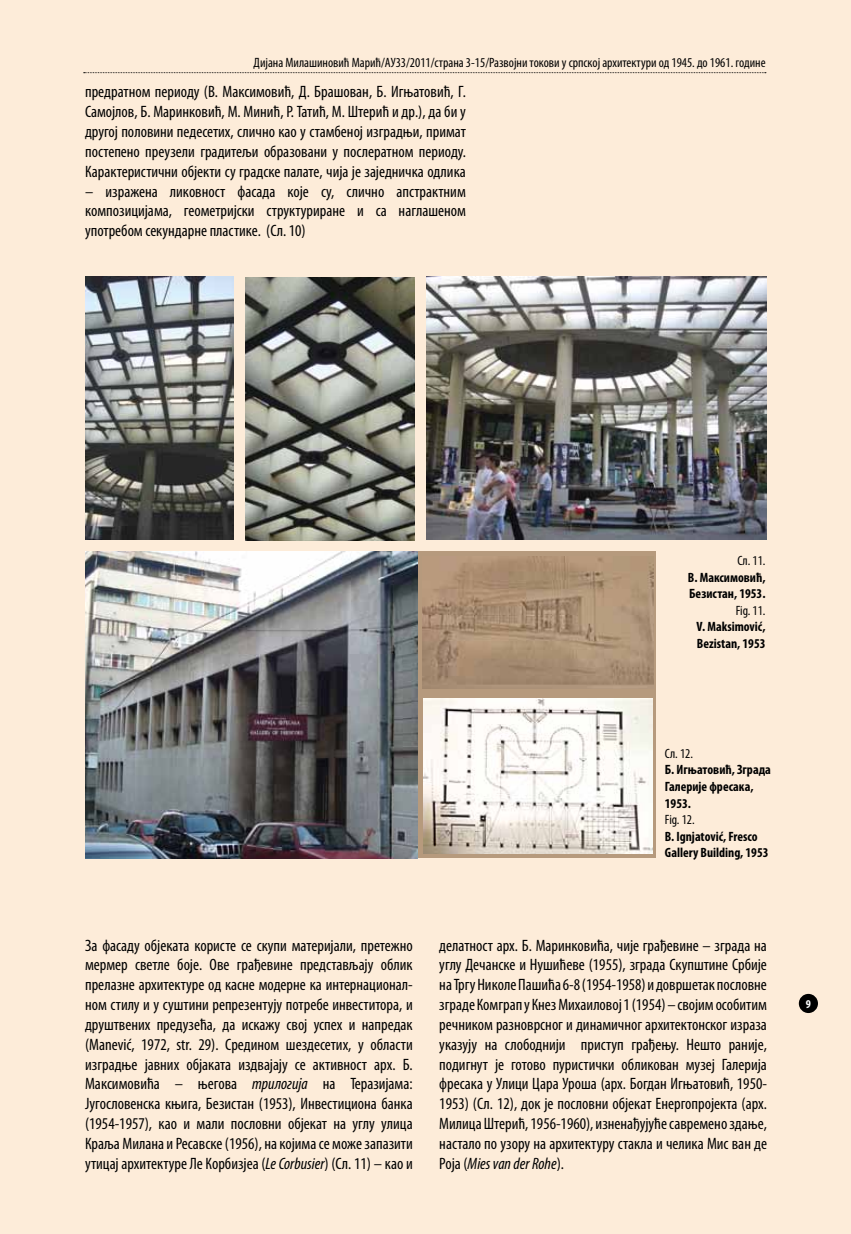
<style>
.page{position:relative;width:851px;height:1234px;background:#fff}
.page>*{position:absolute;margin:0;border:0;box-sizing:border-box;transform-origin:0 0}
.t1{font:condensed 16.5px/19.8px "Myriad Pro";color:#000;text-align:justify}
.t2{font:700 condensed 13.5px/16.5px "Myriad Pro";color:#000}
.t3{font:condensed 13.5px "Myriad Pro";color:#000}
.t4{font:700 condensed 12px "Myriad Pro";color:#fff}
.s1{font-style:italic}
</style>
<div class="page">
<div style="left:0;top:0;width:850px;height:1233px;background:#fdecd9"></div>
<div style="left:418px;top:551px;width:237px;height:306px;background:#b69a7d"></div>
<div style="left:798px;top:993px;width:19px;height:19px;background:#000;border-radius:50%"></div>
<svg style="left:84px;top:72px;width:681px;height:1px"></svg>
<img style="left:426px;top:276px;width:340px;height:263px">
<img style="left:245px;top:277px;width:169px;height:263px">
<img style="left:85px;top:276px;width:149px;height:263px">
<img style="left:422px;top:556px;width:231px;height:132px">
<img style="left:423px;top:698px;width:229px;height:155px">
<img style="left:85px;top:551px;width:332px;height:306px">
<p class="t3" style="left:253px;top:55px;width:513px">Дијана Милашиновић Марић/АУ33/2011/страна 3-15/Развојни токови у српској архитектури од 1945. до 1961. годинe</p>
<p class="t1" style="left:85px;top:82px;width:382px">предратном периоду (В. Максимовић, Д. Брашован, Б. Игњатовић, Г.<br>Самојлов, Б. Маринковић, М. Минић, Р. Татић, М. Штерић и др.), да би у другој половини педесетих, слично као у стамбеној изградњи, примат постепено преузели градитељи образовани у послератном периоду.<br>Карактеристични објекти су градске палате, чија је заједничка одлика</p>
<p class="t1" style="left:85px;top:181px;width:382px">– изражена ликовност фасада које су, слично апстрактним композицијама, геометријски структуриране и са наглашеном употребом секундарне пластике. (Сл. 10)</p>
<p class="t3" style="left:737px;top:552px;width:30px">Сл. 11.</p>
<p class="t2" style="left:687px;top:568px;width:79px">В. Максимовић,<br>Безистан, 1953.</p>
<p class="t3" style="left:735px;top:602px;width:31px">Fig. 11.</p>
<p class="t2" style="left:696px;top:618px;width:70px">V. Maksimović,<br>Bezistan, 1953</p>
<p class="t3" style="left:664px;top:745px;width:30px">Сл. 12.</p>
<p class="t2" style="left:664px;top:761px;width:108px">Б. Игњатовић, Зграда<br>Галерије фресака,<br>1953.</p>
<p class="t3" style="left:664px;top:811px;width:31px">Fig. 12.</p>
<p class="t2" style="left:664px;top:827px;width:105px">B. Ignjatović, Fresco<br>Gallery Building, 1953</p>
<p class="t1" style="left:85px;top:934px;width:329px">За фасаду објеката користе се скупи материјали, претежно мермер светле боје. Ове грађевине представљају облик прелазне архитектуре од касне модерне ка интернационал&shy;ном стилу и у суштини репрезентују потребе инвеститора, и друштвених предузећа, да искажу свој успех и напредак (Manević, 1972, str. 29). Средином шездесетих, у области изградње јавних објаката издвајају се активност арх. Б.<br>Максимовића – његова <span class="s1">трилогија</span> на Теразијама:<br>Југословенска књига, Безистан (1953), Инвестициона банка (1954-1957), као и мали пословни објекат на углу улица Краља Милана и Ресавске (1956), на којима се може запазити утицај архитектуре Ле Корбизјеа (<span class="s1">Le Corbusier</span>) (Сл. 11) – као и</p>
<p class="t1" style="left:439px;top:934px;width:329px">делатност арх. Б. Маринковића, чије грађевине – зграда на углу Дечанске и Нушићеве (1955), зграда Скупштине Србије на Тргу Николе Пашића 6-8 (1954-1958) и довршетак пословне зграде Комграп у Кнез Михаиловој 1 (1954) – својим особитим речником разноврсног и динамичног архитектонског израза указују на слободнији приступ грађењу. Нешто раније, подигнут је готово пуристички обликован музеј Галерија фресака у Улици Цара Уроша (арх. Богдан Игњатовић, 1950- 1953) (Сл. 12), док је пословни објекат Енергопројекта (арх.<br>Милица Штерић, 1956-1960), изненађујуће савремено здање, настало по узору на архитектуру стакла и челика Мис ван де Роја (<span class="s1">Mies van der Rohe</span>).</p>
<p class="t4" style="left:805px;top:996px;width:7px">9</p>
</div>
